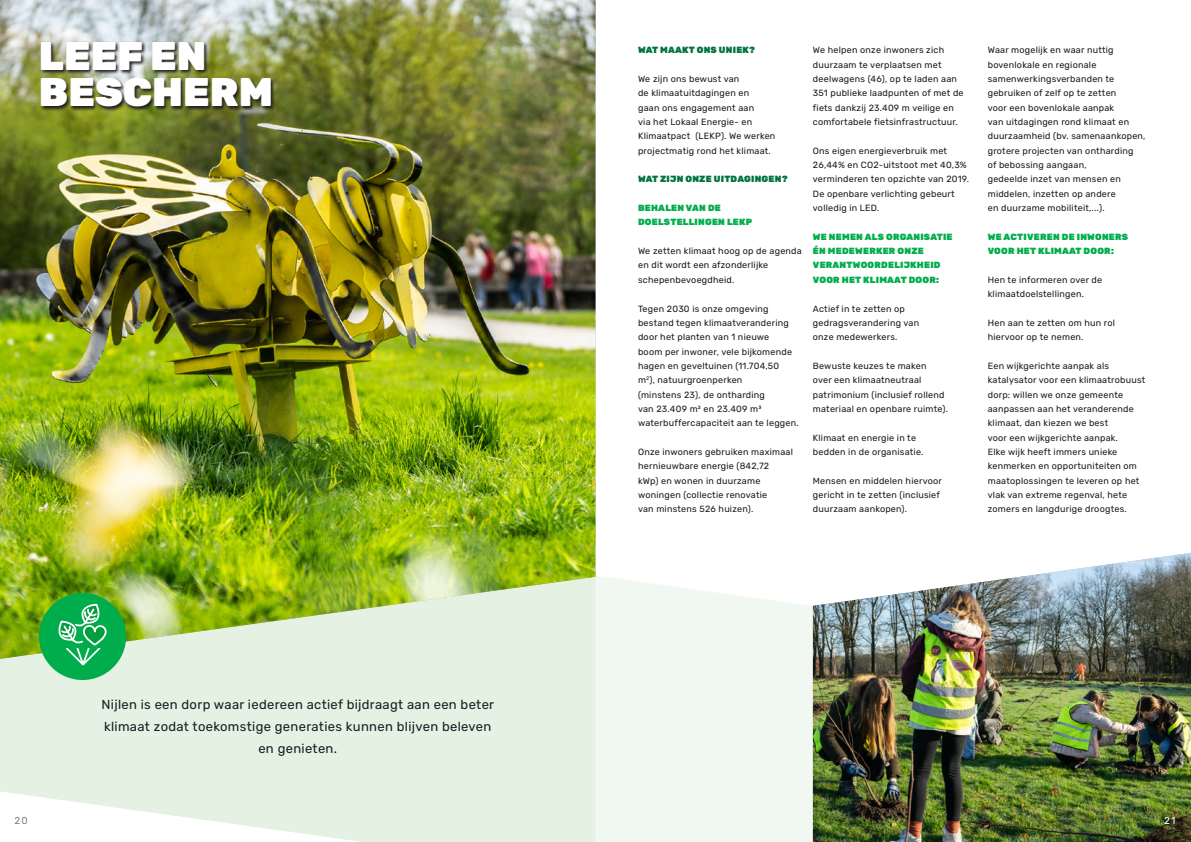
<style>
.page{position:relative;width:1191px;height:842px;background:#fff}
.page>*{position:absolute;margin:0;border:0;box-sizing:border-box;transform-origin:0 0}
.t1{font:900 40px/36px "Rubik";color:#fff}
.Inleiding{font:13px/22px "Rubik";letter-spacing:.025em;color:#181d20;text-align:center}
.t2{font:10px "Rubik";color:#828688}
.t3{font:10px "Rubik";color:#fff}
.Body{font:9px/14.4px "Rubik";letter-spacing:.025em;color:#181d20}
.Body-2{font:900 9px/14.4px "Rubik";letter-spacing:.025em;color:#00ad4c}
.Body-3{font:900 9px "Rubik";letter-spacing:.025em;color:#00743d}
</style>
<div class="page">
<div style="left:595px;top:576px;width:218px;height:266px;background:#f1f8f1"></div>
<svg style="left:0;top:659px;width:595px;height:183px;background:#e6f2e5"></svg>
<img style="left:0;top:0;width:595px;height:659px">
<img style="left:40px;top:42px;width:236px;height:70px">
<div style="left:39px;top:593px;width:87px;height:87px;background:#00ad4c;border-radius:50%"></div>
<svg style="left:52px;top:554px;width:56px;height:150px"></svg>
<img style="left:813px;top:553px;width:378px;height:289px">
<h1 class="t1" style="left:39px;top:40px;width:235px">LEEF EN<br>BESCHERM</h1>
<p class="t2" style="left:15px;top:815px;width:15px">20</p>
<p class="Inleiding" style="left:102px;top:694px;width:394px">Nijlen is een dorp waar iedereen actief bijdraagt aan een beter klimaat zodat toekomstige generaties kunnen blijven beleven en genieten.</p>
<p class="Body-3" style="left:638px;top:45px;width:118px">WAT MAAKT ONS UNIEK?</p>
<p class="Body" style="left:638px;top:72px;width:139px">We zijn ons bewust van<br>de klimaatuitdagingen en<br>gaan ons engagement aan<br>via het Lokaal Energie- en<br>Klimaatpact (LEKP). We werken projectmatig rond het klimaat.</p>
<p class="Body-3" style="left:638px;top:174px;width:151px">WAT ZIJN ONZE UITDAGINGEN?</p>
<p class="Body-2" style="left:638px;top:201px;width:116px">BEHALEN VAN DE<br>DOELSTELLINGEN LEKP</p>
<p class="Body" style="left:638px;top:244px;width:165px">We zetten klimaat hoog op de agenda en dit wordt een afzonderlijke schepenbevoegdheid.</p>
<p class="Body" style="left:638px;top:301px;width:162px">Tegen 2030 is onze omgeving bestand tegen klimaatverandering door het planten van 1 nieuwe<br>boom per inwoner, vele bijkomende hagen en geveltuinen (11.704,50<br>m<sup>2</sup>), natuurgroenperken<br>(minstens 23), de ontharding<br>van 23.409 m² en 23.409 m³ waterbuffercapaciteit aan te leggen.</p>
<p class="Body" style="left:638px;top:445px;width:156px">Onze inwoners gebruiken maximaal hernieuwbare energie (842,72<br>kWp) en wonen in duurzame woningen (collectie renovatie<br>van minstens 526 huizen).</p>
<p class="Body" style="left:813px;top:43px;width:152px">We helpen onze inwoners zich duurzaam te verplaatsen met deelwagens (46), op te laden aan<br>351 publieke laadpunten of met de fiets dankzij 23.409 m veilige en comfortabele fietsinfrastructuur.</p>
<p class="Body" style="left:813px;top:144px;width:158px">Ons eigen energieverbruik met<br>26,44% en CO2-uitstoot met 40,3% verminderen ten opzichte van 2019.<br>De openbare verlichting gebeurt volledig in LED.</p>
<p class="Body-2" style="left:813px;top:230px;width:141px">WE NEMEN ALS ORGANISATIE<br>ÉN MEDEWERKER ONZE<br>VERANTWOORDELIJKHEID<br>VOOR HET KLIMAAT DOOR:</p>
<p class="Body" style="left:813px;top:301px;width:108px">Actief in te zetten op gedragsverandering van onze medewerkers.</p>
<p class="Body" style="left:813px;top:359px;width:136px">Bewuste keuzes te maken<br>over een klimaatneutraal patrimonium (inclusief rollend materiaal en openbare ruimte).</p>
<p class="Body" style="left:813px;top:431px;width:112px">Klimaat en energie in te bedden in de organisatie.</p>
<p class="Body" style="left:813px;top:474px;width:130px">Mensen en middelen hiervoor gericht in te zetten (inclusief duurzaam aankopen).</p>
<p class="Body" style="left:987px;top:43px;width:159px">Waar mogelijk en waar nuttig bovenlokale en regionale samenwerkingsverbanden te gebruiken of zelf op te zetten<br>voor een bovenlokale aanpak<br>van uitdagingen rond klimaat en duurzaamheid (bv. samenaankopen, grotere projecten van ontharding<br>of bebossing aangaan,<br>gedeelde inzet van mensen en middelen, inzetten op andere<br>en duurzame mobiliteit,...).</p>
<p class="Body-2" style="left:987px;top:230px;width:142px">WE ACTIVEREN DE INWONERS<br>VOOR HET KLIMAAT DOOR:</p>
<p class="Body" style="left:987px;top:273px;width:116px">Hen te informeren over de klimaatdoelstellingen.</p>
<p class="Body" style="left:987px;top:316px;width:129px">Hen aan te zetten om hun rol hiervoor op te nemen.</p>
<p class="Body" style="left:987px;top:359px;width:159px">Een wijkgerichte aanpak als katalysator voor een klimaatrobuust dorp: willen we onze gemeente aanpassen aan het veranderende klimaat, dan kiezen we best<br>voor een wijkgerichte aanpak.<br>Elke wijk heeft immers unieke kenmerken en opportuniteiten om maatoplossingen te leveren op het vlak van extreme regenval, hete zomers en langdurige droogtes.</p>
<p class="t3" style="left:1164px;top:815px;width:13px">21</p>
</div>
